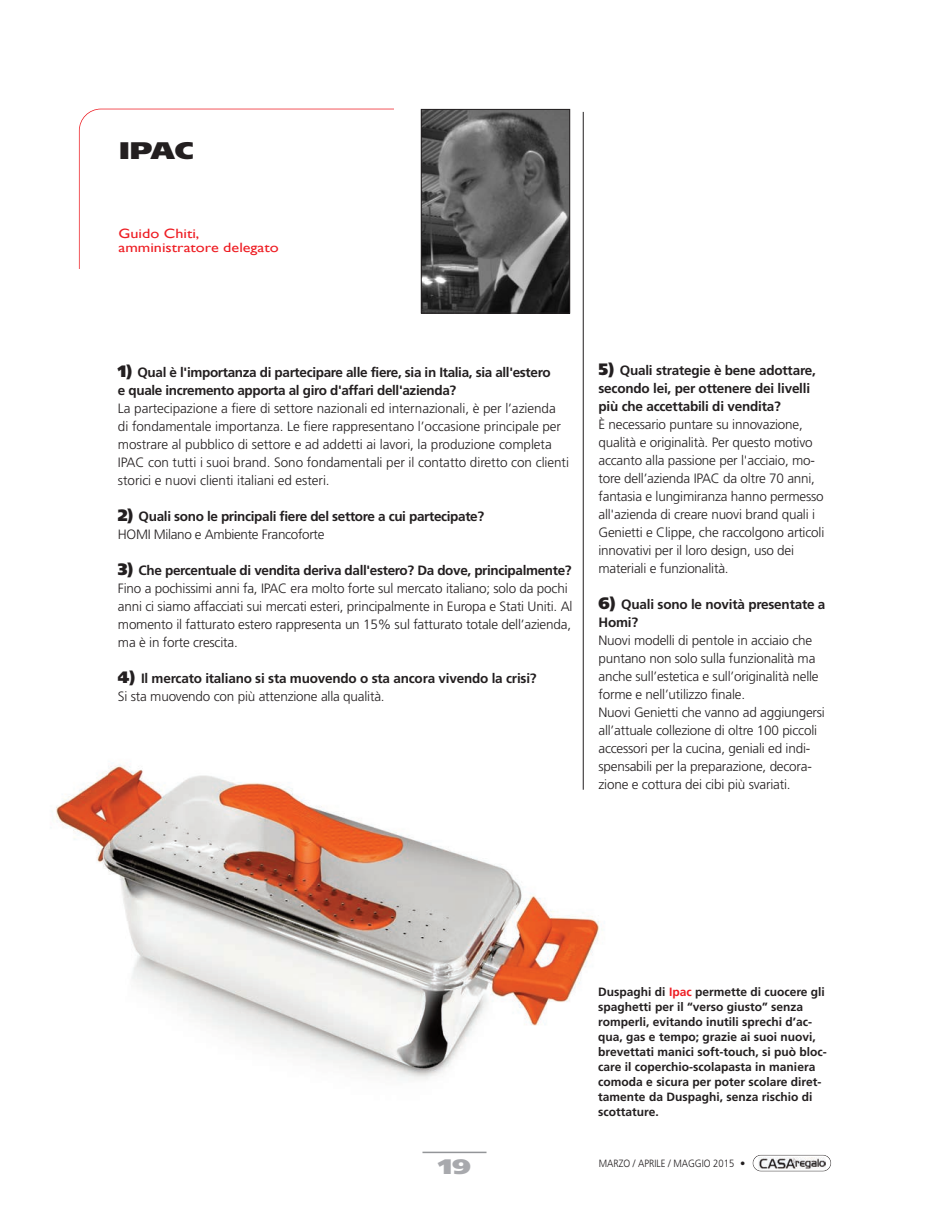
<style>
.page{position:relative;width:939px;height:1214px;background:#fff}
.page>*{position:absolute;margin:0;border:0;box-sizing:border-box;transform-origin:0 0}
.t1{font:900 24px "Frutiger";color:#231f20;scale:1.2 1}
.t2{font:900 21px "Frutiger";color:#a8a9ad;scale:1.3 1}
.t3{font:300 13.5px/18px "Frutiger";letter-spacing:-.015em;color:#231f20}
.t4{font:700 13.5px/18px "Frutiger";letter-spacing:-.015em;color:#231f20}
.t5{font:13.5px/13.5px "Gill Sans";color:#ee1d23;scale:1.2 1}
.t6{font:700 12px/15px "Frutiger";color:#231f20}
.t7{font:300 10.5px "Frutiger";color:#231f20;scale:.9 1}
.s1{font-weight:900;font-size:16.5px}
.s2{font-weight:300}
.s3{font-weight:700}
.s4{color:#ee1d23}
</style>
<div class="page">
<img style="left:56px;top:737px;width:543px;height:343px">
<div style="left:752px;top:1155px;width:79px;height:16px;border:1px solid #231f20;border-radius:8px"></div>
<img style="left:758px;top:1157px;width:67px;height:12px">
<hr style="left:422px;top:1151px;width:64px;height:2px;background:#939598">
<hr style="left:583px;top:112px;width:1px;height:677px;background:#231f20">
<img style="left:423px;top:111px;width:145px;height:200px">
<div style="left:421px;top:109px;width:149px;height:204px;border:1px solid #231f20"></div>
<h1 class="t1" style="left:119px;top:141px;width:63px">IPAC</h1>
<p class="t5" style="left:118px;top:227px;width:135px">Guido Chiti, amministratore delegato</p>
<p class="t4" style="left:118px;top:364px;width:434px"><span class="s1">1)</span> Qual è l'importanza di partecipare alle fiere, sia in Italia, sia all'estero e quale incremento apporta al giro d'affari dell'azienda?</p>
<p class="t3" style="left:118px;top:400px;width:452px">La partecipazione a fiere di settore nazionali ed internazionali, è per l’azienda di fondamentale importanza. Le fiere rappresentano l’occasione principale per mostrare al pubblico di settore e ad addetti ai lavori, la produzione completa IPAC con tutti i suoi brand. Sono fondamentali per il contatto diretto con clienti storici e nuovi clienti italiani ed esteri.</p>
<p class="t4" style="left:118px;top:508px;width:368px"><span class="s1">2)</span> Quali sono le principali fiere del settore a cui partecipate?<br><span class="s2">HOMI Milano e Ambiente Francoforte</span></p>
<p class="t3" style="left:118px;top:562px;width:456px"><span class="s1">3)</span> <span class="s3">Che percentuale di vendita deriva dall'estero? Da dove, principalmente?<br></span>Fino a pochissimi anni fa, IPAC era molto forte sul mercato italiano; solo da pochi anni ci siamo affacciati sui mercati esteri, principalmente in Europa e Stati Uniti. Al momento il fatturato estero rappresenta un 15% sul fatturato totale dell’azienda, ma è in forte crescita.</p>
<p class="t4" style="left:118px;top:670px;width:420px"><span class="s1">4)</span> Il mercato italiano si sta muovendo o sta ancora vivendo la crisi?<br><span class="s2">Si sta muovendo con più attenzione alla qualità.</span></p>
<p class="t4" style="left:598px;top:362px;width:219px"><span class="s1">5)</span> Quali strategie è bene adottare, secondo lei, per ottenere dei livelli più che accettabili di vendita?</p>
<p class="t3" style="left:598px;top:416px;width:227px">È necessario puntare su innovazione, qualità e originalità. Per questo motivo accanto alla passione per l'acciaio, mo&shy;tore dell’azienda IPAC da oltre 70 anni, fantasia e lungimiranza hanno permesso all'azienda di creare nuovi brand quali i Genietti e Clippe, che raccolgono articoli innovativi per il loro design, uso dei materiali e funzionalità.</p>
<p class="t4" style="left:598px;top:596px;width:228px"><span class="s1">6)</span> Quali sono le novità presentate a<br>Homi?</p>
<p class="t3" style="left:598px;top:632px;width:228px">Nuovi modelli di pentole in acciaio che puntano non solo sulla funzionalità ma anche sull’estetica e sull’originalità nelle forme e nell’utilizzo finale.<br>Nuovi Genietti che vanno ad aggiungersi all’attuale collezione di oltre 100 piccoli accessori per la cucina, geniali ed indi&shy;spensabili per la preparazione, decora&shy;zione e cottura dei cibi più svariati.</p>
<h2 class="t2" style="left:438px;top:1158px;width:27px">19</h2>
<p class="t6" style="left:598px;top:985px;width:230px">Duspaghi di <span class="s4">Ipac</span> permette di cuocere gli spaghetti per il “verso giusto” senza romperli, evitando inutili sprechi d’ac&shy;qua, gas e tempo; grazie ai suoi nuovi, brevettati manici soft-touch, si può bloc&shy;care il coperchio-scolapasta in maniera comoda e sicura per poter scolare diret&shy;tamente da Duspaghi, senza rischio di scottature.</p>
<p class="t7" style="left:598px;top:1158px;width:164px">MARZO / APRILE / MAGGIO 2015 •</p>
</div>
